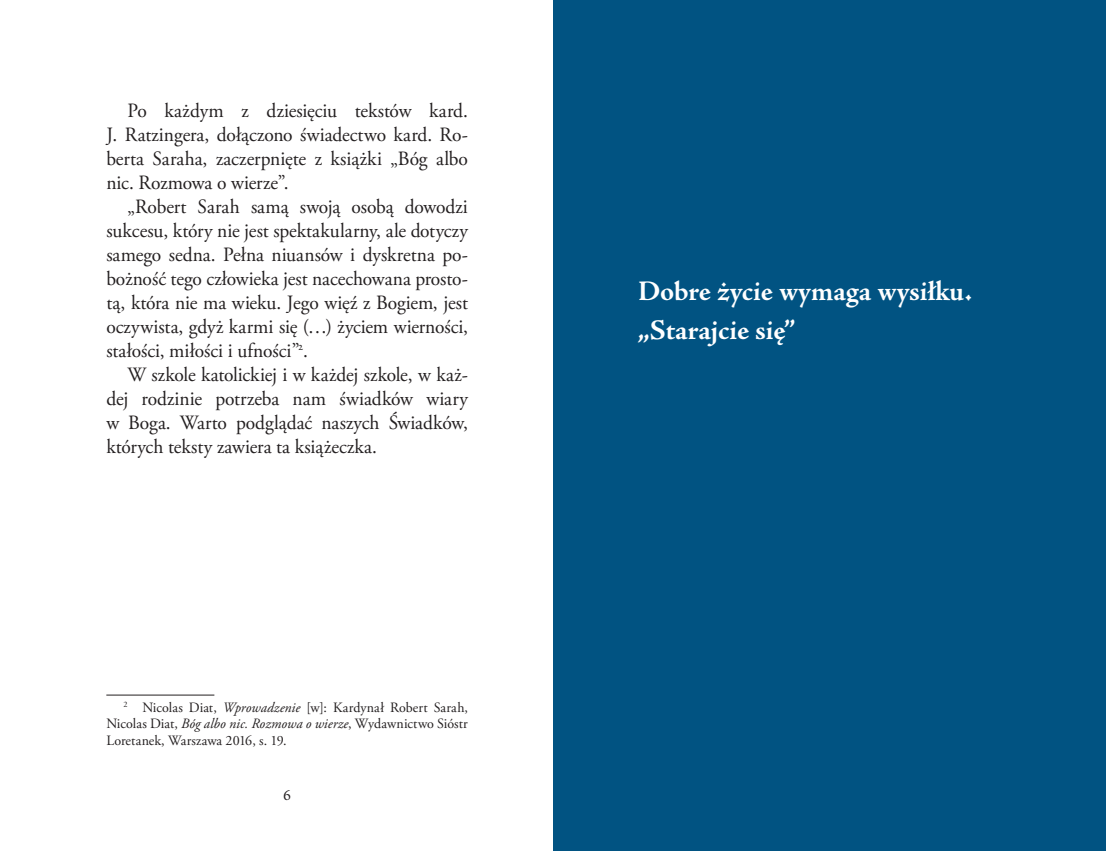
<style>
.page{position:relative;width:1106px;height:851px;background:#fff}
.page>*{position:absolute;margin:0;border:0;box-sizing:border-box;transform-origin:0 0}
.t1{font:700 28.5px/39px "Adobe Jenson Pro";letter-spacing:-.005em;color:#fff}
.t2{font:20.25px/24px "Adobe Garamond Pro";color:#231f20;text-align:justify;scale:.96 1}
.t3{font:15px "Adobe Jenson Pro";color:#231f20}
.t4{font:14.25px/16.5px "Adobe Garamond Pro";letter-spacing:.005em;color:#231f20;text-align:justify}
.s1{font-style:italic}
</style>
<div class="page">
<div style="left:553px;top:0;width:553px;height:850px;background:#015382"></div>
<hr style="left:106px;top:694px;width:108px;height:1px;background:#231f20">
<p class="t2" style="left:106px;top:99px;width:378px;text-indent:21px">Po każdym z dziesięciu tekstów kard.<br>J. Ratzingera, dołączono świadectwo kard. Ro&shy;berta Saraha, zaczerpnięte z książki „Bóg albo nic. Rozmowa o wierze”.</p>
<p class="t2" style="left:106px;top:195px;width:378px;text-indent:21px">„Robert Sarah samą swoją osobą dowodzi sukcesu, który nie jest spektakularny, ale dotyczy samego sedna. Pełna niuansów i dyskretna po&shy;bożność tego człowieka jest nacechowana prosto&shy;tą, która nie ma wieku. Jego więź z Bogiem, jest oczywista, gdyż karmi się (…) życiem wierności, stałości, miłości i ufności”<sup>2</sup>.</p>
<p class="t2" style="left:106px;top:363px;width:378px;text-indent:21px">W szkole katolickiej i w każdej szkole, w każ&shy;dej rodzinie potrzeba nam świadków wiary w Boga. Warto podglądać naszych Świadków, których teksty zawiera ta książeczka.</p>
<p class="t4" style="left:106px;top:699px;width:363px;text-indent:17px"><sup>2</sup> Nicolas Diat, <span class="s1">Wprowadzenie</span> [w]: Kardynał Robert Sarah, Nicolas Diat, <span class="s1">Bóg albo nic. Rozmowa o wierze</span>, Wydawnictwo Sióstr Loretanek, Warszawa 2016, s. 19.</p>
<p class="t3" style="left:283px;top:786px;width:9px">6</p>
<h1 class="t1" style="left:638px;top:272px;width:335px">Dobre życie wymaga wysiłku. „Starajcie się”</h1>
</div>
